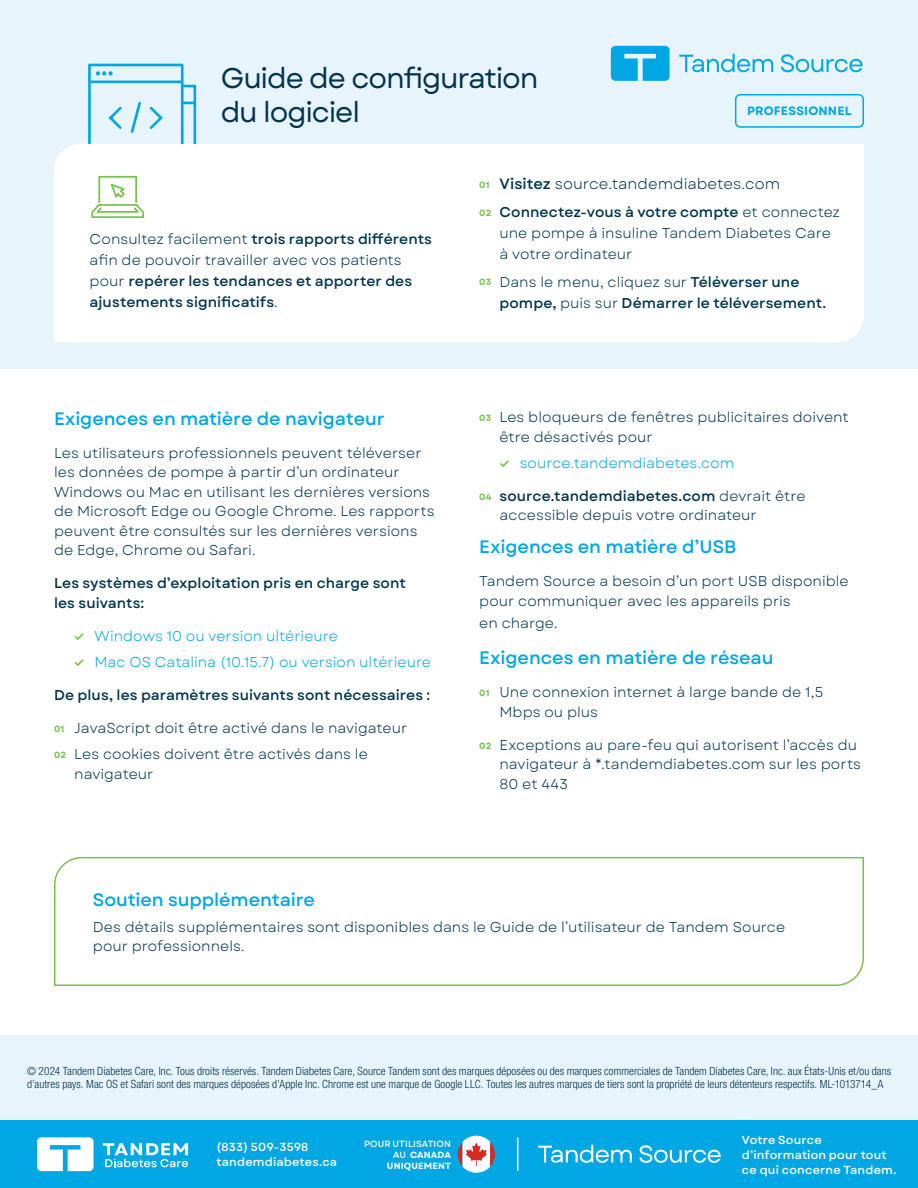
<style>
.page{position:relative;width:918px;height:1188px;background:#fff}
.page>*{position:absolute;margin:0;border:0;box-sizing:border-box;transform-origin:0 0}
.t1{font:28.5px/34.2px "Garet";letter-spacing:-.04em;color:#01354e}
.t2{font:500 18px "Garet";letter-spacing:-.005em;color:#00a7e3}
.t3{font:15px "Garet";color:#01354e}
.t4{font:14.25px/19.5px "Garet";color:#01354e}
.t5{font:500 14.25px/21px "Garet";letter-spacing:.005em;color:#01354e}
.t6{font:14.25px "Garet";color:#00a7e3}
.t7{font:700 12px "Garet";letter-spacing:.015em;color:#00a7e3}
.t8{font:500 11.7px/15px "Garet";letter-spacing:.015em;color:#fff}
.t9{font:300 condensed 11.25px/12.3px "Helvetica Neue LT Pro";letter-spacing:.005em;color:#01354e}
.t10{font:500 9px/10.8px "Garet";letter-spacing:.015em;color:#fff;text-align:right}
.s1{font-weight:400}
.s2{font-weight:700;font-size:12px;color:#7ac24d}
.s3{font-weight:700;font-size:9px;color:#7ac24d}
.s4{font-weight:500}
.s5{font-weight:700}
</style>
<div class="page">
<div style="left:0;top:0;width:918px;height:368px;background:#e8f4fb"></div>
<div style="left:0;top:1035px;width:918px;height:85px;background:#e8f4fb"></div>
<div style="left:0;top:1120px;width:918px;height:68px;background:#00a7e3"></div>
<svg style="left:54px;top:857px;width:810px;height:129px"></svg>
<div style="left:54px;top:144px;width:810px;height:198px;background:#fff"></div>
<div style="left:98px;top:176px;width:39px;height:27px;border:2px solid #79c24f"></div>
<svg style="left:91px;top:182px;width:54px;height:37px;background:#e0f1d7"></svg>
<svg style="left:88px;top:64px;width:109px;height:80px"></svg>
<svg style="left:611px;top:46px;width:59px;height:35px;background:#21b2e6"></svg>
<svg style="left:679px;top:54px;width:184px;height:18px"></svg>
<svg style="left:538px;top:1145px;width:183px;height:18px"></svg>
<svg style="left:37px;top:1137px;width:57px;height:34px;background:#d8f1fa"></svg>
<svg style="left:103px;top:1143px;width:85px;height:24px"></svg>
<hr style="left:517px;top:1138px;width:1px;height:32px;background:#fff">
<div style="left:735px;top:94px;width:129px;height:34px;border:2px solid #00a7e3;border-radius:5px"></div>
<svg style="left:458px;top:1136px;width:37px;height:37px"></svg>
<h1 class="t1" style="left:221px;top:62px;width:319px">Guide de configuration du logiciel</h1>
<p class="t7" style="left:747px;top:103px;width:106px">PROFESSIONNEL</p>
<p class="t5" style="left:90px;top:229px;width:344px"><span class="s1">Consultez facilement</span> trois rapports différents <span class="s1">afin de pouvoir travailler avec vos patients pour</span> repérer les tendances et apporter des ajustements significatifs<span class="s1">.</span></p>
<p class="t2" style="left:54px;top:407px;width:332px">Exigences en matière de navigateur</p>
<p class="t4" style="left:54px;top:443px;width:382px">Les utilisateurs professionnels peuvent téléverser les données de pompe à partir d’un ordinateur Windows ou Mac en utilisant les dernières versions de Microsoft Edge ou Google Chrome. Les rapports peuvent être consultés sur les dernières versions de Edge, Chrome ou Safari.</p>
<p class="t5" style="left:54px;top:574px;width:353px;line-height:19.5px">Les systèmes d’exploitation pris en charge sont les suivants:</p>
<p class="t6" style="left:74px;top:627px;width:265px"><span class="s2">✓</span> Windows 10 ou version ultérieure</p>
<p class="t6" style="left:74px;top:653px;width:358px"><span class="s2">✓</span> Mac OS Catalina (10.15.7) ou version ultérieure</p>
<p class="t5" style="left:54px;top:685px;width:378px">De plus, les paramètres suivants sont nécessaires :</p>
<p class="t4" style="left:54px;top:715px;width:355px;line-height:26.2px"><span class="s3">01</span> JavaScript doit être activé dans le navigateur<br><span class="s3">02</span> Les cookies doivent être activés dans le</p>
<p class="t4" style="left:74px;top:764px;width:81px">navigateur</p>
<p class="t3" style="left:479px;top:175px;width:302px"><span class="s3">01</span> <span class="s4">Visitez</span> source.tandemdiabetes.com</p>
<p class="t4" style="left:500px;top:202px;width:342px;line-height:21px;text-indent:-20px"><span class="s3">02</span> <span class="s4">Connectez-vous à votre compte</span> et connectez une pompe à insuline Tandem Diabetes Care à votre ordinateur</p>
<p class="t5" style="left:500px;top:271px;width:328px;text-indent:-20px"><span class="s3">03</span> <span class="s1">Dans le menu, cliquez sur</span> Téléverser une pompe, <span class="s1">puis sur</span> Démarrer le téléversement.</p>
<p class="t4" style="left:500px;top:408px;width:351px;text-indent:-20px"><span class="s3">03</span> Les bloqueurs de fenêtres publicitaires doivent être désactivés pour</p>
<p class="t6" style="left:499px;top:454px;width:236px"><span class="s2">✓</span> source.tandemdiabetes.com</p>
<p class="t4" style="left:500px;top:487px;width:308px;text-indent:-20px"><span class="s3">04</span> <span class="s4">source.tandemdiabetes.com</span> devrait être accessible depuis votre ordinateur</p>
<p class="t2" style="left:479px;top:536px;width:259px">Exigences en matière d’USB</p>
<p class="t4" style="left:479px;top:572px;width:371px">Tandem Source a besoin d’un port USB disponible pour communiquer avec les appareils pris</p>
<p class="t4" style="left:479px;top:614px;width:80px">en charge.</p>
<p class="t2" style="left:479px;top:647px;width:296px">Exigences en matière de réseau</p>
<p class="t4" style="left:500px;top:683px;width:325px;text-indent:-20px"><span class="s3">01</span> Une connexion internet à large bande de 1,5<br>Mbps ou plus</p>
<p class="t4" style="left:500px;top:736px;width:363px;text-indent:-20px"><span class="s3">02</span> Exceptions au pare-feu qui autorisent l’accès du navigateur à *.tandemdiabetes.com sur les ports<br>80 et 443</p>
<p class="t2" style="left:93px;top:888px;width:224px">Soutien supplémentaire</p>
<p class="t4" style="left:93px;top:918px;width:694px">Des détails supplémentaires sont disponibles dans le Guide de l’utilisateur de Tandem Source pour professionnels.</p>
<p class="t9" style="left:27px;top:1065px;width:865px">© 2024 Tandem Diabetes Care, Inc. Tous droits réservés. Tandem Diabetes Care, Source Tandem sont des marques déposées ou des marques commerciales de Tandem Diabetes Care, Inc. aux États-Unis et/ou dans d’autres pays. Mac OS et Safari sont des marques déposées d’Apple Inc. Chrome est une marque de Google LLC. Toutes les autres marques de tiers sont la propriété de leurs détenteurs respectifs. ML-1013714_A</p>
<p class="t8" style="left:216px;top:1140px;width:122px">(833) 509-3598 tandemdiabetes.ca</p>
<p class="t8" style="left:742px;top:1133px;width:156px">Votre Source d’information pour tout ce qui concerne Tandem.</p>
<p class="t10" style="left:364px;top:1139px;width:88px">POUR UTILISATION<br>AU <span class="s5">CANADA<br>UNIQUEMENT</span></p>
</div>
